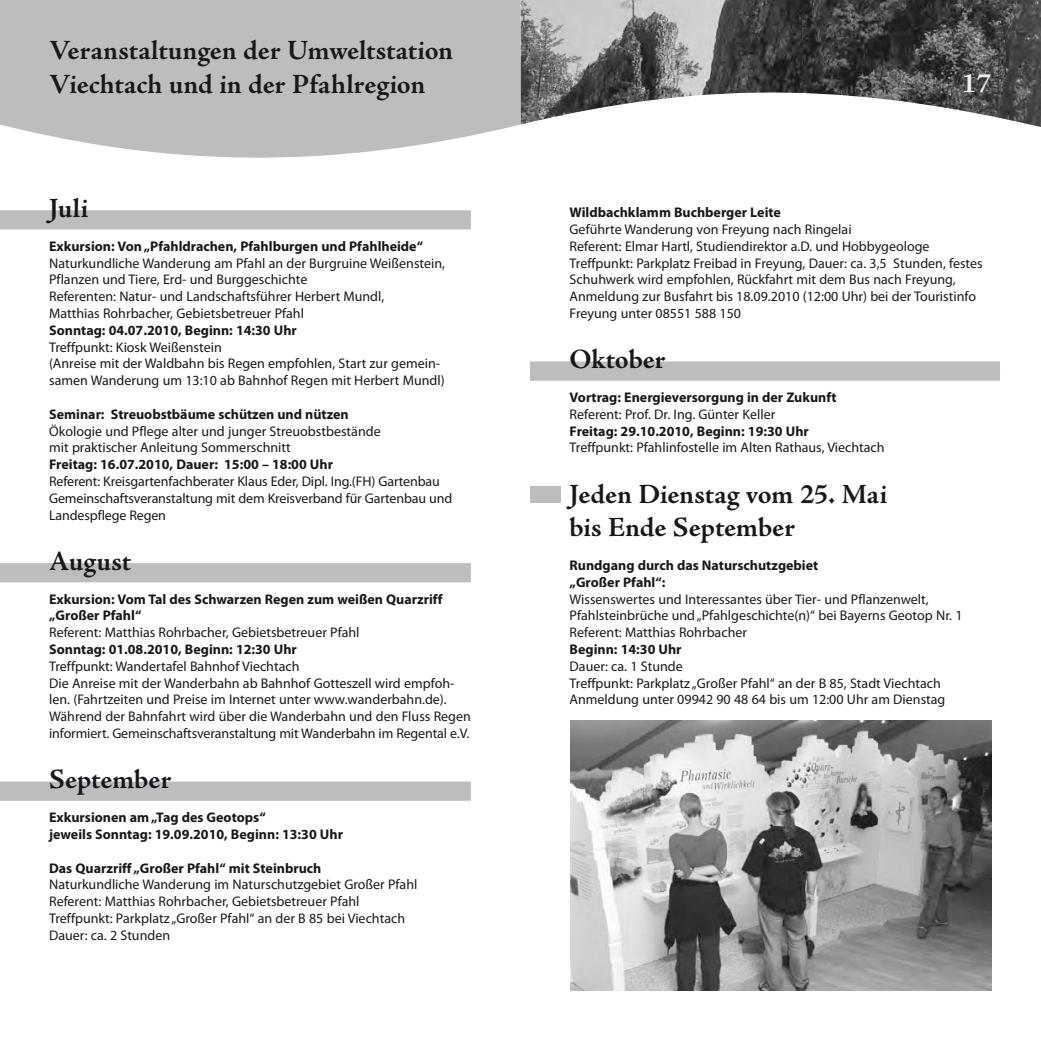
<style>
.page{position:relative;width:1041px;height:1041px;background:#fff}
.page>*{position:absolute;margin:0;border:0;box-sizing:border-box;transform-origin:0 0}
.t1{font:700 28px/33.6px "Adobe Jenson Pro";color:#1a171c}
.t2{font:700 28px "Adobe Jenson Pro";color:#ededee}
.t3{font:14px/16.8px "Myriad Pro";color:#1a171c}
.t4{font:700 14px/16.8px "Myriad Pro";color:#1a171c}
</style>
<div class="page">
<img style="left:520px;top:0;width:521px;height:127px">
<svg style="left:0;top:0;width:520px;height:158px;background:#c0c1c3"></svg>
<div style="left:0;top:210px;width:471px;height:19px;background:#bcbdbf"></div>
<div style="left:0;top:563px;width:471px;height:19px;background:#bcbdbf"></div>
<div style="left:0;top:781px;width:471px;height:20px;background:#bcbdbf"></div>
<div style="left:530px;top:361px;width:470px;height:20px;background:#bcbdbf"></div>
<div style="left:530px;top:486px;width:30px;height:17px;background:#bcbdbf"></div>
<img style="left:570px;top:721px;width:421px;height:269px">
<h1 class="t1" style="left:49px;top:36px;width:405px">Veranstaltungen der Umweltstation<br>Viechtach und in der Pfahlregion</h1>
<h1 class="t1" style="left:49px;top:194px;width:41px">Juli</h1>
<p class="t4" style="left:49px;top:239px;width:375px">Exkursion: Von „Pfahldrachen, Pfahlburgen und Pfahlheide“</p>
<p class="t3" style="left:49px;top:256px;width:397px">Naturkundliche Wanderung am Pfahl an der Burgruine Weißenstein, Pflanzen und Tiere, Erd- und Burggeschichte<br>Referenten: Natur- und Landschaftsführer Herbert Mundl,<br>Matthias Rohrbacher, Gebietsbetreuer Pfahl</p>
<p class="t4" style="left:49px;top:323px;width:249px">Sonntag: 04.07.2010, Beginn: 14:30 Uhr</p>
<p class="t3" style="left:49px;top:340px;width:397px">Treffpunkt: Kiosk Weißenstein<br>(Anreise mit der Waldbahn bis Regen empfohlen, Start zur gemein&shy;samen Wanderung um 13:10 ab Bahnhof Regen mit Herbert Mundl)</p>
<p class="t4" style="left:49px;top:407px;width:301px">Seminar: Streuobstbäume schützen und nützen</p>
<p class="t3" style="left:49px;top:424px;width:333px">Ökologie und Pflege alter und junger Streuobstbestände mit praktischer Anleitung Sommerschnitt</p>
<p class="t4" style="left:49px;top:457px;width:285px">Freitag: 16.07.2010, Dauer: 15:00 – 18:00 Uhr</p>
<p class="t3" style="left:49px;top:474px;width:405px">Referent: Kreisgartenfachberater Klaus Eder, Dipl. Ing.(FH) Gartenbau<br>Gemeinschaftsveranstaltung mit dem Kreisverband für Gartenbau und<br>Landespflege Regen</p>
<h1 class="t1" style="left:49px;top:547px;width:83px">August</h1>
<p class="t4" style="left:49px;top:592px;width:395px">Exkursion: Vom Tal des Schwarzen Regen zum weißen Quarzriff „Großer Pfahl“</p>
<p class="t3" style="left:49px;top:625px;width:312px">Referent: Matthias Rohrbacher, Gebietsbetreuer Pfahl</p>
<p class="t4" style="left:49px;top:642px;width:249px">Sonntag: 01.08.2010, Beginn: 12:30 Uhr</p>
<p class="t3" style="left:49px;top:659px;width:423px">Treffpunkt: Wandertafel Bahnhof Viechtach<br>Die Anreise mit der Wanderbahn ab Bahnhof Gotteszell wird empfoh&shy;len. (Fahrtzeiten und Preise im Internet unter www.wanderbahn.de).<br>Während der Bahnfahrt wird über die Wanderbahn und den Fluss Regen informiert. Gemeinschaftsveranstaltung mit Wanderbahn im Regental e.V.</p>
<h1 class="t1" style="left:49px;top:765px;width:124px">September</h1>
<p class="t4" style="left:49px;top:810px;width:295px">Exkursionen am „Tag des Geotops“<br>jeweils Sonntag: 19.09.2010, Beginn: 13:30 Uhr</p>
<p class="t4" style="left:49px;top:861px;width:274px">Das Quarzriff „Großer Pfahl“ mit Steinbruch</p>
<p class="t3" style="left:49px;top:877px;width:370px">Naturkundliche Wanderung im Naturschutzgebiet Großer Pfahl Referent: Matthias Rohrbacher, Gebietsbetreuer Pfahl Treffpunkt: Parkplatz „Großer Pfahl“ an der B 85 bei Viechtach Dauer: ca. 2 Stunden</p>
<h1 class="t2" style="left:962px;top:72px;width:31px">17</h1>
<p class="t4" style="left:570px;top:205px;width:213px">Wildbachklamm Buchberger Leite</p>
<p class="t3" style="left:570px;top:222px;width:415px">Geführte Wanderung von Freyung nach Ringelai<br>Referent: Elmar Hartl, Studiendirektor a.D. und Hobbygeologe Treffpunkt: Parkplatz Freibad in Freyung, Dauer: ca. 3,5 Stunden, festes Schuhwerk wird empfohlen, Rückfahrt mit dem Bus nach Freyung, Anmeldung zur Busfahrt bis 18.09.2010 (12:00 Uhr) bei der Touristinfo Freyung unter 08551 588 150</p>
<h1 class="t1" style="left:570px;top:345px;width:98px">Oktober</h1>
<p class="t4" style="left:570px;top:390px;width:268px">Vortrag: Energieversorgung in der Zukunft</p>
<p class="t3" style="left:570px;top:407px;width:207px">Referent: Prof. Dr. Ing. Günter Keller</p>
<p class="t4" style="left:570px;top:424px;width:241px">Freitag: 29.10.2010, Beginn: 19:30 Uhr</p>
<p class="t3" style="left:570px;top:441px;width:317px">Treffpunkt: Pfahlinfostelle im Alten Rathaus, Viechtach</p>
<h1 class="t1" style="left:570px;top:479px;width:319px">Jeden Dienstag vom 25. Mai bis Ende September</h1>
<p class="t4" style="left:570px;top:558px;width:250px">Rundgang durch das Naturschutzgebiet „Großer Pfahl“:</p>
<p class="t3" style="left:570px;top:592px;width:394px">Wissenswertes und Interessantes über Tier- und Pflanzenwelt,<br>Pfahlsteinbrüche und „Pfahlgeschichte(n)“ bei Bayerns Geotop Nr. 1<br>Referent: Matthias Rohrbacher</p>
<p class="t4" style="left:570px;top:642px;width:114px">Beginn: 14:30 Uhr</p>
<p class="t3" style="left:570px;top:659px;width:377px">Dauer: ca. 1 Stunde<br>Treffpunkt: Parkplatz „Großer Pfahl“ an der B 85, Stadt Viechtach<br>Anmeldung unter 09942 90 48 64 bis um 12:00 Uhr am Dienstag</p>
</div>
